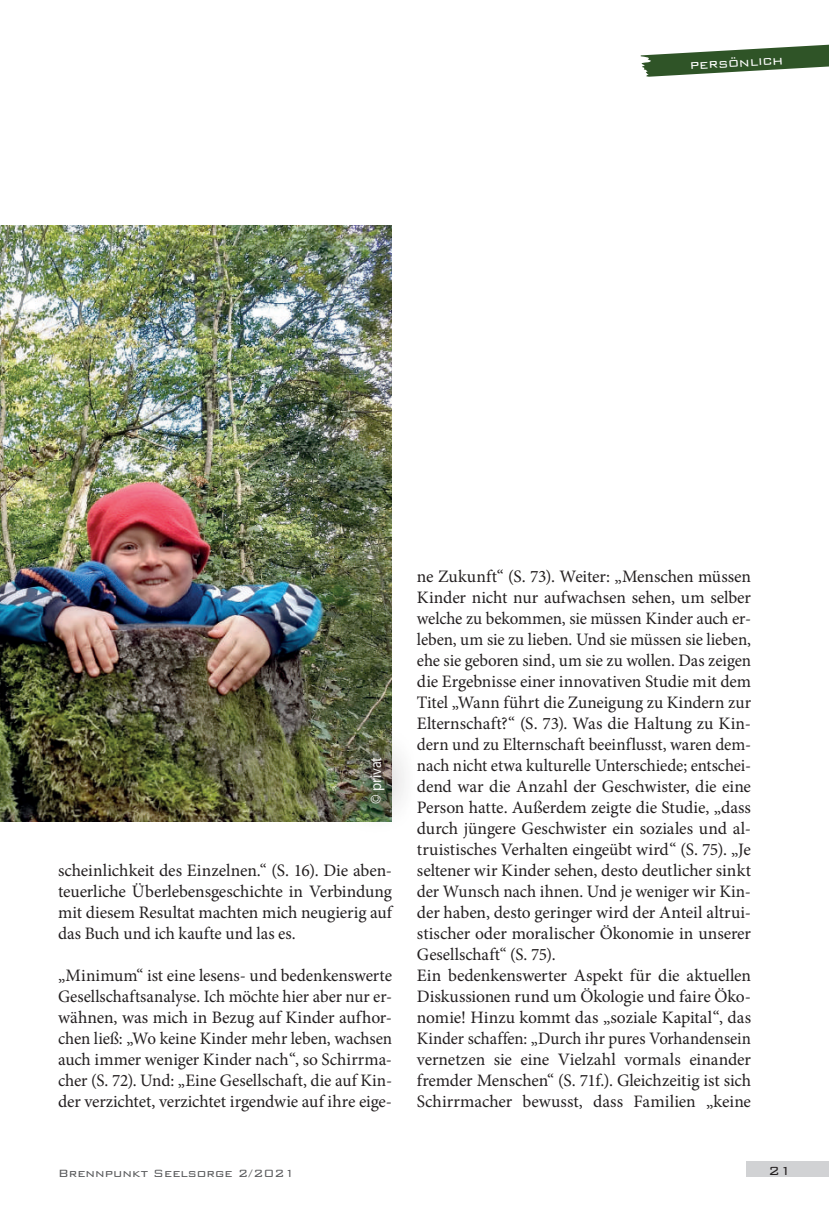
<style>
.page{position:relative;width:829px;height:1211px;background:#fff}
.page>*{position:absolute;margin:0;border:0;box-sizing:border-box;transform-origin:0 0}
.t1{font:17.5px/21px "Minion Pro";letter-spacing:-.005em;color:#231f20;text-align:justify}
.t2{font:300 15.75px "Bank Gothic";color:#fff}
.t3{font:15.75px "Myriad";color:#fff;scale:.9 1}
.t4{font:300 15.75px "Bank Gothic";color:#231f20}
.t5{font:300 14px "Bank Gothic";color:#57585a}
</style>
<div class="page">
<div style="left:746px;top:1161px;width:82px;height:15px;background:#d1d2d4"></div>
<svg style="left:640px;top:44px;width:188px;height:33px"></svg>
<img style="left:0;top:225px;width:391px;height:596px">
<div style="left:334px;top:721px;width:85px;height:117px;background:#231f20;opacity:.75"></div>
<p class="t2" style="left:689px;top:53px;width:95px;rotate:-3deg">persönlich</p>
<p class="t3" style="left:368px;top:803px;width:53px;rotate:-90deg">© privat</p>
<p class="t1" style="left:58px;top:860px;width:335px">scheinlichkeit des Einzelnen.“ (S. 16). Die aben&shy;teuerliche Überlebensgeschichte in Verbindung mit diesem Resultat machten mich neugierig auf das Buch und ich kaufte und las es.</p>
<p class="t1" style="left:58px;top:965px;width:335px">„Minimum“ ist eine lesens- und bedenkenswerte Gesellschaftsanalyse. Ich möchte hier aber nur er&shy;wähnen, was mich in Bezug auf Kinder aufhor&shy;chen ließ: „Wo keine Kinder mehr leben, wachsen auch immer weniger Kinder nach“, so Schirrma&shy;cher (S. 72). Und: „Eine Gesellschaft, die auf Kin&shy;der verzichtet, verzichtet irgendwie auf ihre eige-</p>
<p class="t1" style="left:417px;top:566px;width:335px;text-align:left">ne Zukunft“ (S. 73). Weiter: „Menschen müssen Kinder nicht nur aufwachsen sehen, um selber welche zu bekommen, sie müssen Kinder auch er&shy;leben, um sie zu lieben. Und sie müssen sie lieben, ehe sie geboren sind, um sie zu wollen. Das zeigen die Ergebnisse einer innovativen Studie mit dem Titel „Wann führt die Zuneigung zu Kindern zur Elternschaft?“ (S. 73). Was die Haltung zu Kin&shy;dern und zu Elternschaft beeinflusst, waren dem&shy;nach nicht etwa kulturelle Unterschiede; entschei&shy;dend war die Anzahl der Geschwister, die eine Person hatte. Außerdem zeigte die Studie, „dass durch jüngere Geschwister ein soziales und al&shy;truistisches Verhalten eingeübt wird“ (S. 75). „Je seltener wir Kinder sehen, desto deutlicher sinkt der Wunsch nach ihnen. Und je weniger wir Kin&shy;der haben, desto geringer wird der Anteil altrui&shy;stischer oder moralischer Ökonomie in unserer Gesellschaft“ (S. 75).<br>Ein bedenkenswerter Aspekt für die aktuellen Diskussionen rund um Ökologie und faire Öko&shy;nomie! Hinzu kommt das „soziale Kapital“, das Kinder schaffen: „Durch ihr pures Vorhandensein vernetzen sie eine Vielzahl vormals einander fremder Menschen“ (S. 71f.). Gleichzeitig ist sich Schirrmacher bewusst, dass Familien „keine</p>
<p class="t5" style="left:58px;top:1162px;width:238px">Brennpunkt Seelsorge 2/2021</p>
<p class="t4" style="left:768px;top:1158px;width:25px">21</p>
</div>
